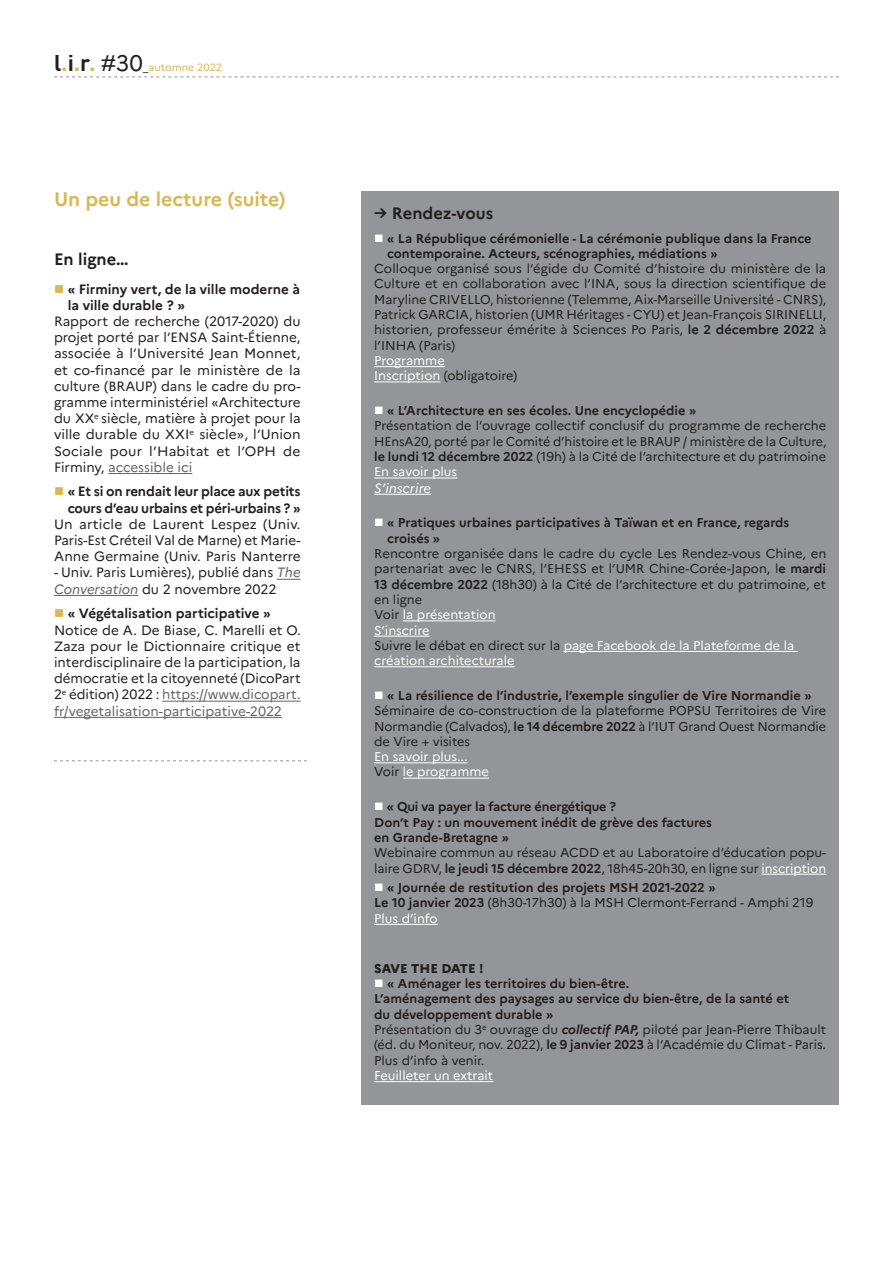
<style>
.page{position:relative;width:893px;height:1263px;background:#fff}
.page>*{position:absolute;margin:0;border:0;box-sizing:border-box;transform-origin:0 0}
.t1{font:700 19.5px "Marianne";color:#d9b852}
.t2{font:700 16.5px "Marianne";color:#231f20}
.t3{font:13.5px/16.2px "Marianne";color:#231f20;text-align:justify}
.t4{font:700 13.5px/16.2px "Marianne";letter-spacing:-.01em;color:#231f20}
.t5{font:italic 13.5px "Marianne";color:#fff}
.t6{font:12.75px/15.3px "Marianne";color:#231f20}
.t7{font:700 12.75px/15.3px "Marianne";color:#231f20}
.t8{font:12.75px/15.3px "Marianne";color:#fff}
.t9{font:800 12.75px "Marianne";color:#231f20}
.t10{font:10.5px "Marianne";color:#d9b852}
.s1{font-family:"DIN Pro";font-weight:700;font-size:22.5px;color:#231f20}
.s2{font-family:"DIN Pro";font-weight:700;font-size:22.5px}
.s3{font-size:22.5px;color:#231f20}
.s4{color:#231f20}
.s5{color:#d9b852}
.s6{color:#636366}
.s7{font-style:italic;color:#636366}
.s8{font-weight:700}
.s9{color:#fff}
.s10{font-weight:400}
.s11{font-weight:400;color:#fff}
.s12{font-style:italic}
</style>
<div class="page">
<svg style="left:54px;top:77px;width:785px;height:1px"></svg>
<hr style="left:108px;top:473px;width:84px;height:1px;background:#636366">
<svg style="left:277px;top:579px;width:24px;height:1px"></svg>
<hr style="left:54px;top:595px;width:84px;height:1px;background:#636366">
<hr style="left:162px;top:701px;width:139px;height:1px;background:#636366">
<hr style="left:54px;top:717px;width:228px;height:1px;background:#636366">
<div style="left:361px;top:191px;width:478px;height:913px;background:#939598"></div>
<hr style="left:374px;top:366px;width:71px;height:1px;background:#fff">
<hr style="left:374px;top:381px;width:66px;height:1px;background:#fff">
<hr style="left:374px;top:477px;width:83px;height:1px;background:#fff">
<hr style="left:374px;top:494px;width:57px;height:1px;background:#fff">
<hr style="left:403px;top:620px;width:93px;height:1px;background:#fff">
<hr style="left:374px;top:636px;width:55px;height:1px;background:#fff">
<hr style="left:564px;top:651px;width:234px;height:1px;background:#fff">
<hr style="left:374px;top:666px;width:141px;height:1px;background:#fff">
<hr style="left:374px;top:762px;width:93px;height:1px;background:#fff">
<hr style="left:403px;top:778px;width:86px;height:1px;background:#fff">
<hr style="left:761px;top:874px;width:65px;height:1px;background:#fff">
<hr style="left:374px;top:924px;width:64px;height:1px;background:#fff">
<hr style="left:374px;top:1081px;width:119px;height:1px;background:#fff">
<svg style="left:54px;top:760px;width:253px;height:1px"></svg>
<p class="t10" style="left:54px;top:61px;width:170px"><span class="s1">l</span><span class="s2">.</span><span class="s1">i</span><span class="s2">.</span><span class="s1">r</span><span class="s2">.</span> <span class="s3">#30</span><span class="s4">_</span>automne 2022</p>
<h1 class="t1" style="left:54px;top:187px;width:233px">Un peu de lecture (suite)</h1>
<p class="t2" style="left:54px;top:249px;width:76px">En ligne…</p>
<p class="t4" style="left:68px;top:281px;width:234px;text-indent:-14px"><span class="s5">■</span> « Firminy vert, de la ville moderne à la ville durable ? »</p>
<p class="t3" style="left:54px;top:313px;width:248px">Rapport de recherche (2017-2020) du projet porté par l’ENSA Saint-Étienne, associée à l’Université Jean Monnet, et co-financé par le ministère de la culture (BRAUP) dans le cadre du pro&shy;gramme interministériel «Architecture du XX<sup>e</sup> siècle, matière à projet pour la ville durable du XXI<sup>e</sup> siècle», l’Union Sociale pour l’Habitat et l’OPH de Firminy, <span class="s6">accessible ici</span></p>
<p class="t4" style="left:54px;top:483px;width:248px;text-align:right"><span class="s5">■</span> « Et si on rendait leur place aux petits cours d’eau urbains et péri-urbains ? »</p>
<p class="t3" style="left:54px;top:516px;width:248px">Un article de Laurent Lespez (Univ.<br>Paris-Est Créteil Val de Marne) et Marie-Anne Germaine (Univ. Paris Nanterre</p>
<p class="t3" style="left:54px;top:564px;width:248px">- Univ. Paris Lumières), publié dans <span class="s7">The<br>Conversation</span> du 2 novembre 2022</p>
<p class="t3" style="left:54px;top:605px;width:248px;text-align:left"><span class="s5">■</span> <span class="s8">« Végétalisation participative » </span>Notice de A. De Biase, C. Marelli et O.<br>Zaza pour le Dictionnaire critique et interdisciplinaire de la participation, la démocratie et la citoyenneté (DicoPart 2<sup>e</sup> édition) 2022 : <span class="s6">https://www.dicopart. fr/vegetalisation-participative-2022</span></p>
<p class="t2" style="left:374px;top:203px;width:121px">→ Rendez-vous</p>
<p class="t7" style="left:387px;top:230px;width:426px;text-indent:-13px"><span class="s9">■</span> « La République cérémonielle - La cérémonie publique dans la France contemporaine. Acteurs, scénographies, médiations »</p>
<p class="t6" style="left:374px;top:261px;width:454px;text-align:justify">Colloque organisé sous l’égide du Comité d’histoire du ministère de la Culture et en collaboration avec l’INA, sous la direction scientifique de Maryline CRIVELLO, historienne (Telemme, Aix-Marseille Université - CNRS), Patrick GARCIA, historien (UMR Héritages - CYU) et Jean-François SIRINELLI, historien, professeur émérite à Sciences Po Paris, <span class="s8">le 2 décembre 2022</span> à l’INHA (Paris)</p>
<p class="t8" style="left:374px;top:353px;width:144px">Programme<br>Inscription <span class="s4">(obligatoire)</span></p>
<p class="t6" style="left:374px;top:403px;width:454px"><span class="s9">■</span> <span class="s8">« L’Architecture en ses écoles. Une encyclopédie »<br></span>Présentation de l’ouvrage collectif conclusif du programme de recherche HEnsA20, porté par le Comité d’histoire et le BRAUP / ministère de la Culture, <span class="s8">le lundi 12 décembre 2022</span> (19h) à la Cité de l’architecture et du patrimoine <span class="s9">En savoir plus</span></p>
<p class="t5" style="left:374px;top:479px;width:58px">S’inscrire</p>
<p class="t7" style="left:387px;top:515px;width:404px;text-indent:-13px"><span class="s9">■</span> « Pratiques urbaines participatives à Taïwan et en France, regards croisés »</p>
<p class="t6" style="left:374px;top:546px;width:454px">Rencontre organisée dans le cadre du cycle Les Rendez-vous Chine, en partenariat avec le CNRS, l’EHESS et l’UMR Chine-Corée-Japon, l<span class="s8">e mardi 13 décembre 2022</span> (18h30) à la Cité de l’architecture et du patrimoine, et en ligne<br>Voir <span class="s9">la présentation<br>S’inscrire<br></span>Suivre le débat en direct sur la <span class="s9">page Facebook de la Plateforme de la création architecturale</span></p>
<p class="t6" style="left:374px;top:688px;width:454px"><span class="s9">■</span> <span class="s8">« La résilience de l’industrie, l’exemple singulier de Vire Normandie » </span>Séminaire de co-construction de la plateforme POPSU Territoires de Vire Normandie (Calvados), <span class="s8">le 14 décembre 2022</span> à l’IUT Grand Ouest Normandie de Vire + visites</p>
<p class="t8" style="left:374px;top:749px;width:116px">En savoir plus...<br><span class="s4">Voir</span> le programme</p>
<p class="t7" style="left:374px;top:799px;width:339px"><span class="s9">■</span> « Qui va payer la facture énergétique ?<br>Don’t Pay : un mouvement inédit de grève des factures en Grande-Bretagne »</p>
<p class="t6" style="left:374px;top:845px;width:453px">Webinaire commun au réseau ACDD et au Laboratoire d’éducation popu&shy;laire GDRV, <span class="s8">le jeudi 15 décembre 2022</span>, 18h45-20h30, en ligne sur <span class="s9">inscription</span></p>
<p class="t7" style="left:374px;top:880px;width:441px"><span class="s9">■</span> « Journée de restitution des projets MSH 2021-2022 »<br>Le 10 janvier 2023 <span class="s10">(8h30-17h30) à la MSH Clermont-Ferrand - Amphi 219<br></span><span class="s11">Plus d’info</span></p>
<p class="t9" style="left:374px;top:960px;width:111px">SAVE THE DATE !</p>
<p class="t7" style="left:374px;top:976px;width:453px"><span class="s9">■</span> « Aménager les territoires du bien-être.<br>L’aménagement des paysages au service du bien-être, de la santé et<br>du développement durable »<br><span class="s10">Présentation du 3</span><sup>e</sup> <span class="s10">ouvrage du</span> <span class="s12">collectif PAP,</span> <span class="s10">piloté par Jean-Pierre Thibault (éd. du Moniteur, nov. 2022),</span> le 9 janvier 2023 <span class="s10">à l’Académie du Climat - Paris.<br>Plus d’info à venir.</span></p>
<p class="t8" style="left:374px;top:1068px;width:121px">Feuilleter un extrait</p>
</div>
